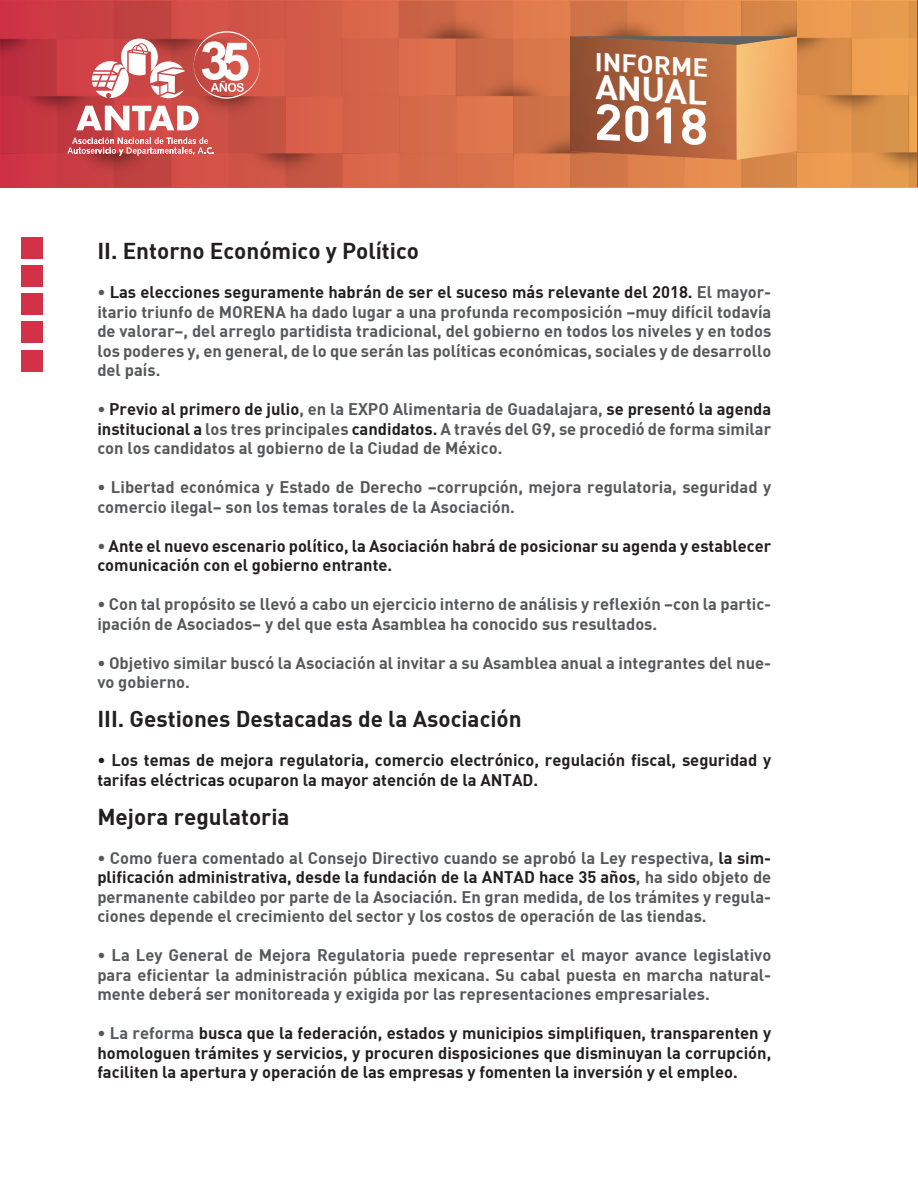
<style>
.page{position:relative;width:918px;height:1188px;background:#fff}
.page>*{position:absolute;margin:0;border:0;box-sizing:border-box;transform-origin:0 0}
.t1{font:50.25px "DIN Bold";color:#fff;scale:1.05 1}
.t2{font:33.9px "DIN Bold";color:#fff;scale:1.05 1}
.t3{font:25.05px "DIN Bold";color:#fff;scale:1.05 1}
.PARRAFOS{font:22.5px "DIN Bold";color:#231f20}
.PARRAFOS-2{font:16.5px/19.5px "DIN Bold";color:#57585a;text-align:justify}
.PARRAFOS-3{font:16.5px/19.5px "DIN Bold";color:#231f20}
.s1{color:#231f20}
.s2{color:#57585a}
</style>
<div class="page">
<img style="left:0;top:1px;width:57px;height:186px">
<img style="left:57px;top:0;width:861px;height:187px">
<svg style="left:191px;top:28px;width:72px;height:71px"></svg>
<svg style="left:76px;top:106px;width:123px;height:24px"></svg>
<svg style="left:92px;top:39px;width:93px;height:59px"></svg>
<svg style="left:67px;top:137px;width:147px;height:19px;background:#d57574"></svg>
<svg style="left:570px;top:36px;width:227px;height:124px;background:#ba7448"></svg>
<div style="left:21px;top:238px;width:21px;height:21px;background:#d33147"></div>
<div style="left:21px;top:266px;width:21px;height:21px;background:#d33147"></div>
<div style="left:21px;top:294px;width:21px;height:21px;background:#d33147"></div>
<div style="left:21px;top:322px;width:21px;height:21px;background:#d33147"></div>
<div style="left:21px;top:350px;width:21px;height:21px;background:#d33147"></div>
<hr style="left:917px;top:0;width:1px;height:186px;background:#d63146">
<h3 class="t3" style="left:596px;top:45px;width:110px;rotate:3deg">INFORME</h3>
<h2 class="t2" style="left:597px;top:65px;width:108px;rotate:3deg">ANUAL</h2>
<h1 class="t1" style="left:597px;top:89px;width:110px;rotate:3deg">2018</h1>
<p class="PARRAFOS" style="left:97px;top:236px;width:323px">II. Entorno Económico y Político</p>
<p class="PARRAFOS-2" style="left:97px;top:282px;width:676px">• <span class="s1">Las elecciones seguramente habrán de ser el suceso más relevante del 2018.</span> El mayor&shy;itario triunfo de MORENA ha dado lugar a una profunda recomposición –muy difícil todavía de valorar–, del arreglo partidista tradicional, del gobierno en todos los niveles y en todos los poderes y, en general, de lo que serán las políticas económicas, sociales y de desarrollo del país.</p>
<p class="PARRAFOS-2" style="left:97px;top:399px;width:675px">• <span class="s1">Previo al primero de julio</span>, en la EXPO Alimentaria de Guadalajara, <span class="s1">se presentó la agenda institucional a</span> los tres principales <span class="s1">candidatos.</span> A través del G9, se procedió de forma similar con los candidatos al gobierno de la Ciudad de México.</p>
<p class="PARRAFOS-2" style="left:97px;top:477px;width:675px">• Libertad económica y Estado de Derecho –corrupción, mejora regulatoria, seguridad y comercio ilegal– son los temas torales de la Asociación.</p>
<p class="PARRAFOS-3" style="left:97px;top:535px;width:675px"><span class="s2">•</span> Ante el nuevo escenario político, la Asociación habrá de posicionar su agenda y establecer comunicación con el gobierno entrante.</p>
<p class="PARRAFOS-2" style="left:97px;top:594px;width:675px">• Con tal propósito se llevó a cabo un ejercicio interno de análisis y reflexión –con la partic&shy;ipación de Asociados– y del que esta Asamblea ha conocido sus resultados.</p>
<p class="PARRAFOS-2" style="left:97px;top:652px;width:675px">• Objetivo similar buscó la Asociación al invitar a su Asamblea anual a integrantes del nue&shy;vo gobierno.</p>
<p class="PARRAFOS" style="left:97px;top:704px;width:426px">III. Gestiones Destacadas de la Asociación</p>
<p class="PARRAFOS-3" style="left:97px;top:750px;width:676px">• Los temas de mejora regulatoria, comercio electrónico, regulación fiscal, seguridad y tarifas eléctricas ocuparon la mayor atención de la ANTAD.</p>
<p class="PARRAFOS" style="left:97px;top:802px;width:194px">Mejora regulatoria</p>
<p class="PARRAFOS-2" style="left:97px;top:847px;width:675px">• Como fuera comentado al Consejo Directivo cuando se aprobó la Ley respectiva, <span class="s1">la sim&shy;plificación administrativa, desde la fundación de la ANTAD hace 35 años</span>, ha sido objeto de permanente cabildeo por parte de la Asociación. En gran medida, de los trámites y regula&shy;ciones depende el crecimiento del sector y los costos de operación de las tiendas.</p>
<p class="PARRAFOS-2" style="left:97px;top:945px;width:675px">• La Ley General de Mejora Regulatoria puede representar el mayor avance legislativo para eficientar la administración pública mexicana. Su cabal puesta en marcha natural&shy;mente deberá ser monitoreada y exigida por las representaciones empresariales.</p>
<p class="PARRAFOS-3" style="left:97px;top:1023px;width:675px;text-align:justify"><span class="s2">• La reforma</span> busca que la federación, estados y municipios simplifiquen, transparenten y homologuen trámites y servicios, y procuren disposiciones que disminuyan la corrupción, faciliten la apertura y operación de las empresas y fomenten la inversión y el empleo.</p>
</div>
